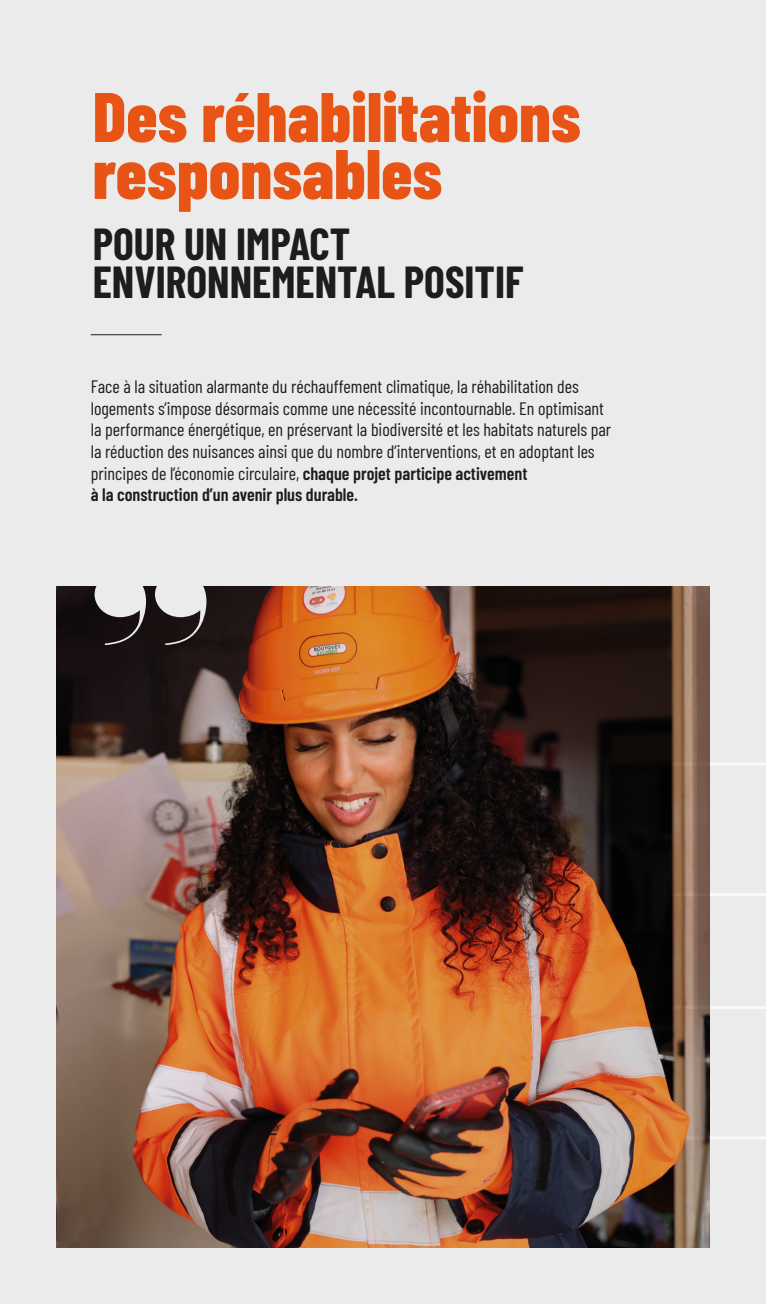
<style>
.page{position:relative;width:766px;height:1304px;background:#fff}
.page>*{position:absolute;margin:0;border:0;box-sizing:border-box;transform-origin:0 0}
.t1{font:800 70px "Barlow Condensed";color:#e85316}
.t2{font:700 43.8px/37.8px "Barlow Condensed";color:#1d1d1b}
.t3{font:18px/21.6px "Barlow Condensed";color:#1d1d1b}
.t4{font:600 18px "Barlow Condensed";color:#1d1d1b}
.s1{font-weight:600}
</style>
<div class="page">
<div style="left:0;top:0;width:765px;height:1304px;background:#ebebeb"></div>
<svg style="left:709px;top:761px;width:56px;height:380px"></svg>
<hr style="left:91px;top:334px;width:71px;height:1px;background:#1d1d1b">
<img style="left:57px;top:587px;width:652px;height:660px">
<svg style="left:94px;top:586px;width:112px;height:59px"></svg>
<p class="t1" style="left:93px;top:67px;width:489px">Des réhabilitations</p>
<p class="t1" style="left:93px;top:124px;width:351px">responsables</p>
<p class="t2" style="left:93px;top:223px;width:432px">POUR UN IMPACT<br>ENVIRONNEMENTAL POSITIF</p>
<p class="t3" style="left:91px;top:375px;width:522px">Face à la situation alarmante du réchauffement climatique, la réhabilitation des logements s’impose désormais comme une nécessité incontournable. En optimisant la performance énergétique, en préservant la biodiversité et les habitats naturels par la réduction des nuisances ainsi que du nombre d’interventions, et en adoptant les principes de l’économie circulaire, <span class="s1">chaque projet participe activement</span></p>
<p class="t4" style="left:91px;top:482px;width:268px">à la construction d’un avenir plus durable.</p>
</div>
